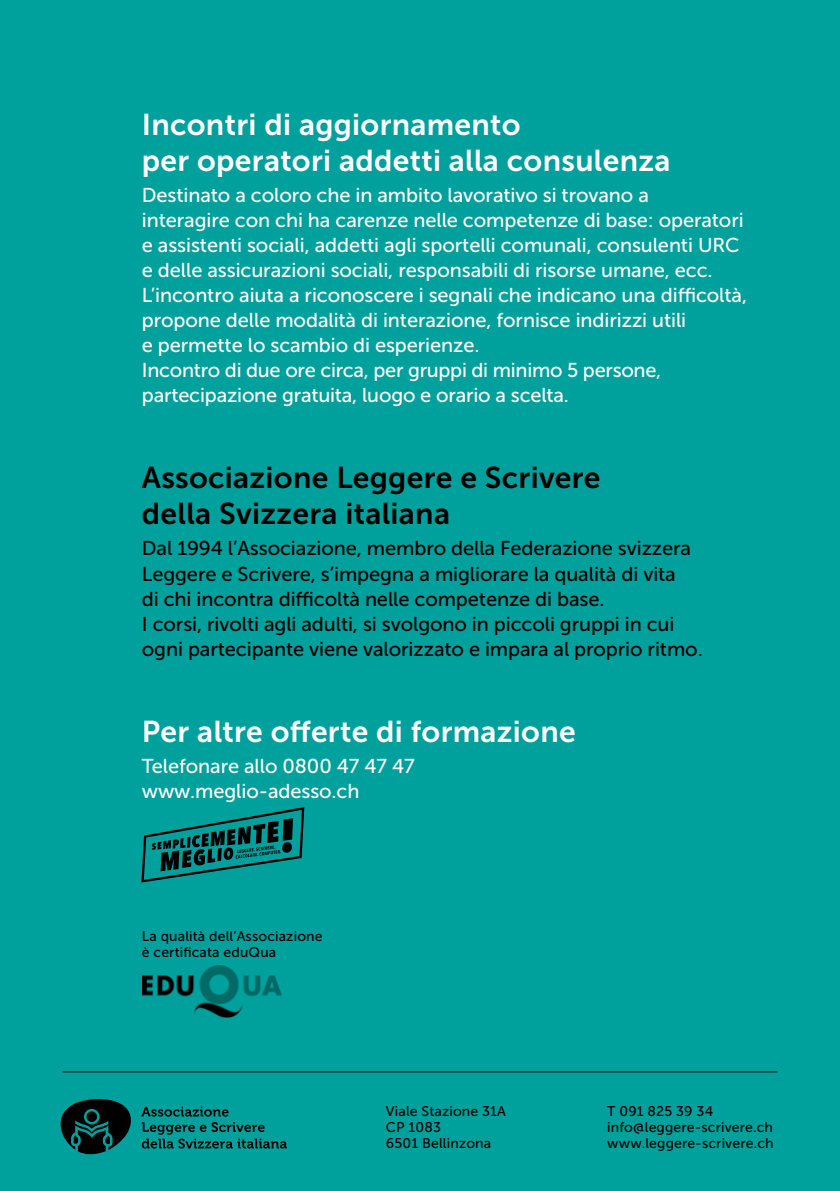
<style>
.page{position:relative;width:840px;height:1191px;background:#fff}
.page>*{position:absolute;margin:0;border:0;box-sizing:border-box;transform-origin:0 0}
.t1{font:30px/36px "Museo Sans 700";letter-spacing:.01em;color:#fff}
.t2{font:30px/36px "Museo Sans 700";letter-spacing:.01em;color:#000}
.t3{font:20px/25px "Museo Sans 500";letter-spacing:-.005em;color:#fff}
.t4{font:20px/25px "Museo Sans 500";letter-spacing:-.005em;color:#000}
.t5{font:14px/16px "Museo Sans 500";letter-spacing:.01em;color:#000}
</style>
<div class="page">
<div style="left:0;top:0;width:839px;height:1191px;background:#00a09c"></div>
<svg style="left:141px;top:807px;width:163px;height:75px"></svg>
<hr style="left:62px;top:1071px;width:715px;height:1px;background:#000">
<img style="left:143px;top:965px;width:139px;height:53px">
<svg style="left:141px;top:1106px;width:87px;height:10px"></svg>
<svg style="left:142px;top:1122px;width:145px;height:26px"></svg>
<svg style="left:61px;top:1099px;width:70px;height:55px"></svg>
<h1 class="t1" style="left:142px;top:106px;width:530px">Incontri di aggiornamento<br>per operatori addetti alla consulenza</h1>
<p class="t3" style="left:142px;top:183px;width:606px">Destinato a coloro che in ambito lavorativo si trovano a<br>interagire con chi ha carenze nelle competenze di base: operatori e assistenti sociali, addetti agli sportelli comunali, consulenti URC e delle assicurazioni sociali, responsabili di risorse umane, ecc.<br>L’incontro aiuta a riconoscere i segnali che indicano una difficoltà, propone delle modalità di interazione, fornisce indirizzi utili<br>e permette lo scambio di esperienze.<br>Incontro di due ore circa, per gruppi di minimo 5 persone, partecipazione gratuita, luogo e orario a scelta.</p>
<h1 class="t2" style="left:142px;top:460px;width:460px">Associazione Leggere e Scrivere della Svizzera italiana</h1>
<p class="t4" style="left:142px;top:536px;width:562px">Dal 1994 l’Associazione, membro della Federazione svizzera Leggere e Scrivere, s’impegna a migliorare la qualità di vita<br>di chi incontra difficoltà nelle competenze di base.<br>I corsi, rivolti agli adulti, si svolgono in piccoli gruppi in cui ogni partecipante viene valorizzato e impara al proprio ritmo.</p>
<h1 class="t1" style="left:142px;top:713px;width:435px">Per altre offerte di formazione</h1>
<p class="t3" style="left:142px;top:753px;width:274px">Telefonare allo 0800 47 47 47 www.meglio-adesso.ch</p>
<p class="t5" style="left:142px;top:927px;width:182px">La qualità dell’Associazione è certificata eduQua</p>
<p class="t5" style="left:386px;top:1103px;width:122px">Viale Stazione 31A<br>CP 1083<br>6501 Bellinzona</p>
<p class="t5" style="left:607px;top:1103px;width:168px">T 091 825 39 34 info@leggere-scrivere.ch www.leggere-scrivere.ch</p>
</div>
